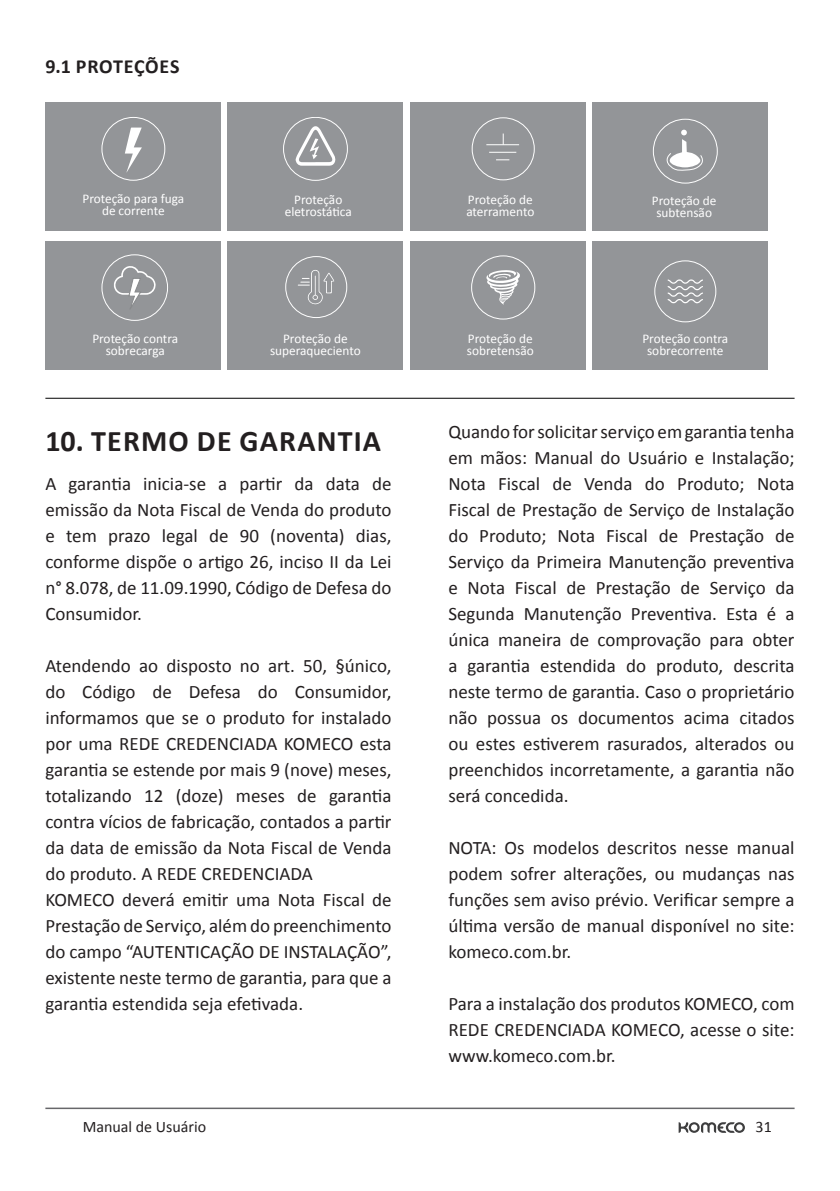
<style>
.page{position:relative;width:840px;height:1191px;background:#fff}
.page>*{position:absolute;margin:0;border:0;box-sizing:border-box;transform-origin:0 0}
.t1{font:700 30px "Calibri";letter-spacing:.04em;color:#231f20}
.t2{font:700 20px "Calibri";letter-spacing:.03em;color:#231f20}
.t3{font:19px/26px "Calibri";color:#231f20;text-align:justify}
.t4{font:16px "Calibri";color:#231f20}
.t5{font:13.4px/12px "Calibri";color:#fff;text-align:center}
</style>
<div class="page">
<hr style="left:45px;top:1107px;width:749px;height:2px;background:#67676a">
<svg style="left:678px;top:1122px;width:66px;height:10px"></svg>
<div style="left:45px;top:102px;width:176px;height:129px;background:#939598"></div>
<div style="left:45px;top:241px;width:176px;height:129px;background:#939598"></div>
<div style="left:227px;top:102px;width:176px;height:129px;background:#939598"></div>
<div style="left:227px;top:241px;width:176px;height:129px;background:#939598"></div>
<div style="left:409px;top:102px;width:176px;height:129px;background:#939598"></div>
<div style="left:591px;top:102px;width:176px;height:129px;background:#939598"></div>
<div style="left:591px;top:241px;width:176px;height:129px;background:#939598"></div>
<div style="left:409px;top:241px;width:176px;height:129px;background:#939598"></div>
<svg style="left:125px;top:128px;width:17px;height:44px"></svg>
<div style="left:101px;top:117px;width:64px;height:64px;border:1px solid #fff;border-radius:50%"></div>
<div style="left:283px;top:117px;width:64px;height:63px;border:1px solid #fff;border-radius:50%"></div>
<svg style="left:295px;top:125px;width:41px;height:41px"></svg>
<svg style="left:471px;top:117px;width:64px;height:64px"></svg>
<div style="left:652px;top:119px;width:65px;height:64px;border:1px solid #fff;border-radius:50%"></div>
<svg style="left:666px;top:130px;width:37px;height:41px"></svg>
<div style="left:101px;top:254px;width:67px;height:67px;border:1px solid #fff;border-radius:50%"></div>
<svg style="left:114px;top:266px;width:42px;height:47px"></svg>
<div style="left:285px;top:256px;width:62px;height:62px;border:1px solid #fff;border-radius:50%"></div>
<svg style="left:298px;top:270px;width:36px;height:35px"></svg>
<div style="left:471px;top:255px;width:64px;height:64px;border:1px solid #fff;border-radius:50%"></div>
<svg style="left:486px;top:270px;width:34px;height:35px"></svg>
<div style="left:654px;top:260px;width:61px;height:62px;border:1px solid #fff;border-radius:50%"></div>
<svg style="left:667px;top:279px;width:35px;height:25px"></svg>
<hr style="left:45px;top:398px;width:749px;height:1px;background:#000">
<p class="t2" style="left:45px;top:52px;width:135px">9.1 PROTEÇÕES</p>
<p class="t5" style="left:82px;top:193px;width:103px">Proteção para fuga de corrente</p>
<p class="t5" style="left:284px;top:193px;width:68px">Proteção eletrostática</p>
<p class="t5" style="left:466px;top:193px;width:70px;text-align:left">Proteção de aterramento</p>
<p class="t5" style="left:651px;top:194px;width:66px">Proteção de subtensão</p>
<p class="t5" style="left:92px;top:332px;width:87px">Proteção contra sobrecarga</p>
<p class="t5" style="left:270px;top:332px;width:92px">Proteção de superaqueciento</p>
<p class="t5" style="left:466px;top:332px;width:68px;text-align:left">Proteção de sobretensão</p>
<p class="t5" style="left:642px;top:332px;width:87px">Proteção contra sobrecorrente</p>
<h1 class="t1" style="left:45px;top:420px;width:337px">10. TERMO DE GARANTIA</h1>
<p class="t3" style="left:45px;top:470px;width:347px">A garantia inicia-se a partir da data de emissão da Nota Fiscal de Venda do produto e tem prazo legal de 90 (noventa) dias, conforme dispõe o artigo 26, inciso II da Lei n° 8.078, de 11.09.1990, Código de Defesa do Consumidor.</p>
<p class="t3" style="left:45px;top:652px;width:347px;text-align:left">Atendendo ao disposto no art. 50, §único, do Código de Defesa do Consumidor, informamos que se o produto for instalado por uma REDE CREDENCIADA KOMECO esta garantia se estende por mais 9 (nove) meses, totalizando 12 (doze) meses de garantia contra vícios de fabricação, contados a partir da data de emissão da Nota Fiscal de Venda do produto. A REDE CREDENCIADA<br>KOMECO deverá emitir uma Nota Fiscal de Prestação de Serviço, além do preenchimento do campo “AUTENTICAÇÃO DE INSTALAÇÃO”, existente neste termo de garantia, para que a garantia estendida seja efetivada.</p>
<p class="t3" style="left:448px;top:418px;width:347px">Quando for solicitar serviço em garantia tenha em mãos: Manual do Usuário e Instalação; Nota Fiscal de Venda do Produto; Nota Fiscal de Prestação de Serviço de Instalação do Produto; Nota Fiscal de Prestação de Serviço da Primeira Manutenção preventiva e Nota Fiscal de Prestação de Serviço da Segunda Manutenção Preventiva. Esta é a única maneira de comprovação para obter a garantia estendida do produto, descrita neste termo de garantia. Caso o proprietário não possua os documentos acima citados ou estes estiverem rasurados, alterados ou preenchidos incorretamente, a garantia não será concedida.</p>
<p class="t3" style="left:448px;top:834px;width:347px">NOTA: Os modelos descritos nesse manual podem sofrer alterações, ou mudanças nas funções sem aviso prévio. Verificar sempre a última versão de manual disponível no site: komeco.com.br.</p>
<p class="t3" style="left:448px;top:990px;width:347px">Para a instalação dos produtos KOMECO, com REDE CREDENCIADA KOMECO, acesse o site: www.komeco.com.br.</p>
<p class="t4" style="left:83px;top:1115px;width:125px">Manual de Usuário</p>
<p class="t4" style="left:755px;top:1115px;width:18px">31</p>
</div>
